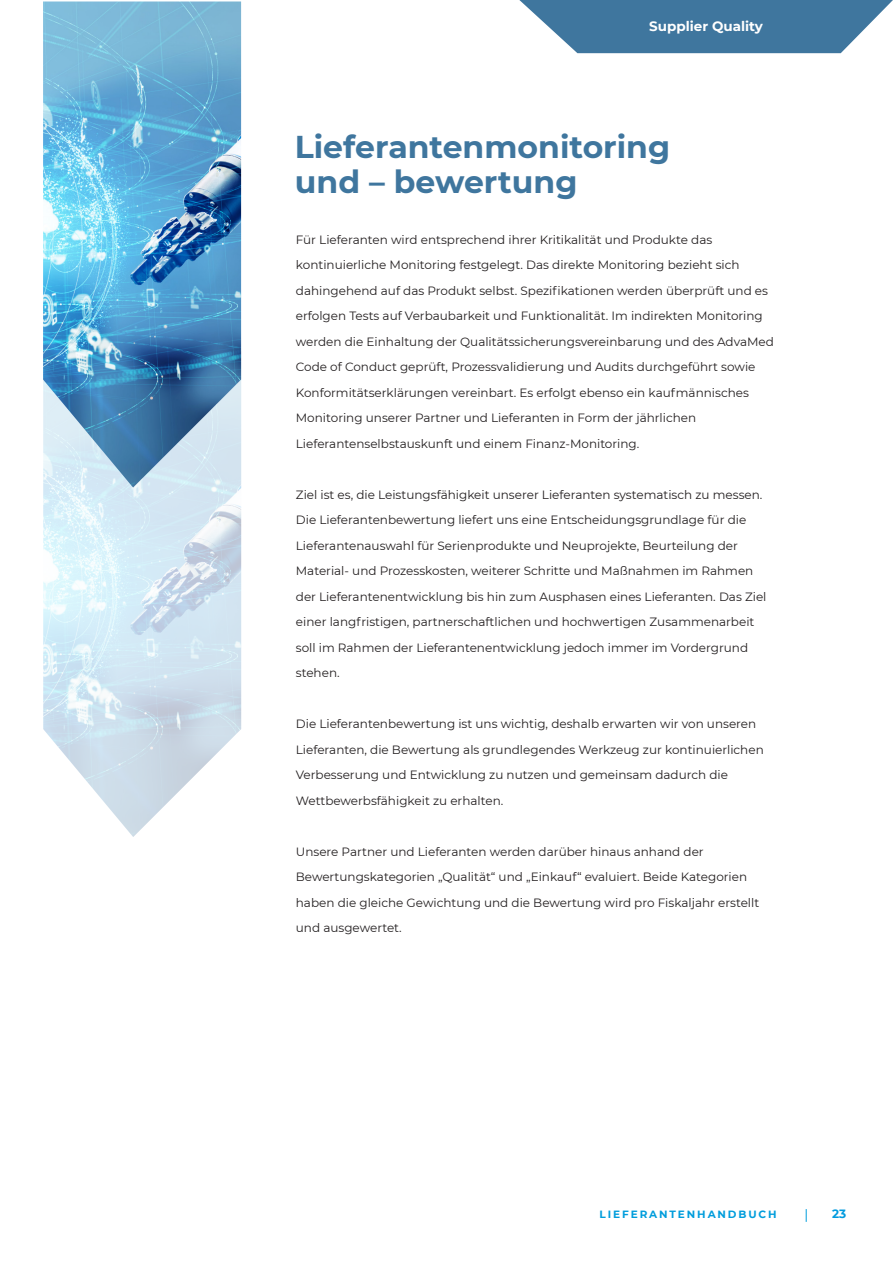
<style>
.page{position:relative;width:893px;height:1263px;background:#fff}
.page>*{position:absolute;margin:0;border:0;box-sizing:border-box;transform-origin:0 0}
.t1{font:700 31.5px "Montserrat";color:#3f769e}
.t2{font:700 13.5px "Montserrat";color:#fff}
.t3{font:12px/25.5px "Montserrat";color:#231f20}
.t4{font:700 12px "Montserrat";color:#009bdf}
.t5{font:700 10.5px "Montserrat";letter-spacing:.18em;color:#009ddc}
</style>
<div class="page">
<svg style="left:806px;top:1209px;width:1px;height:13px"></svg>
<img style="left:43px;top:488px;width:198px;height:349px">
<img style="left:43px;top:2px;width:198px;height:486px">
<svg style="left:519px;top:0;width:374px;height:53px"></svg>
<p class="t2" style="left:649px;top:16px;width:115px">Supplier Quality</p>
<p class="t1" style="left:295px;top:124px;width:377px">Lieferantenmonitoring</p>
<p class="t1" style="left:295px;top:159px;width:284px">und – bewertung</p>
<p class="t3" style="left:296px;top:226px;width:418px">Für Lieferanten wird entsprechend ihrer Kritikalität und Produkte das</p>
<p class="t3" style="left:296px;top:252px;width:480px">kontinuierliche Monitoring festgelegt. Das direkte Monitoring bezieht sich dahingehend auf das Produkt selbst. Spezifikationen werden überprüft und es erfolgen Tests auf Verbaubarkeit und Funktionalität. Im indirekten Monitoring werden die Einhaltung der Qualitätssicherungsvereinbarung und des AdvaMed Code of Conduct geprüft, Prozessvalidierung und Audits durchgeführt sowie Konformitätserklärungen vereinbart. Es erfolgt ebenso ein kaufmännisches Monitoring unserer Partner und Lieferanten in Form der jährlichen</p>
<p class="t3" style="left:296px;top:430px;width:345px">Lieferantenselbstauskunft und einem Finanz-Monitoring.</p>
<p class="t3" style="left:296px;top:481px;width:468px">Ziel ist es, die Leistungsfähigkeit unserer Lieferanten systematisch zu messen.<br>Die Lieferantenbewertung liefert uns eine Entscheidungsgrundlage für die</p>
<p class="t3" style="left:296px;top:532px;width:444px">Lieferantenauswahl für Serienprodukte und Neuprojekte, Beurteilung der</p>
<p class="t3" style="left:296px;top:558px;width:472px">Material- und Prozesskosten, weiterer Schritte und Maßnahmen im Rahmen der Lieferantenentwicklung bis hin zum Ausphasen eines Lieferanten. Das Ziel einer langfristigen, partnerschaftlichen und hochwertigen Zusammenarbeit soll im Rahmen der Lieferantenentwicklung jedoch immer im Vordergrund stehen.</p>
<p class="t3" style="left:296px;top:711px;width:469px">Die Lieferantenbewertung ist uns wichtig, deshalb erwarten wir von unseren<br>Lieferanten, die Bewertung als grundlegendes Werkzeug zur kontinuierlichen<br>Verbesserung und Entwicklung zu nutzen und gemeinsam dadurch die</p>
<p class="t3" style="left:296px;top:787px;width:209px">Wettbewerbsfähigkeit zu erhalten.</p>
<p class="t3" style="left:296px;top:838px;width:409px">Unsere Partner und Lieferanten werden darüber hinaus anhand der</p>
<p class="t3" style="left:296px;top:864px;width:465px">Bewertungskategorien „Qualität“ und „Einkauf“ evaluiert. Beide Kategorien haben die gleiche Gewichtung und die Bewertung wird pro Fiskaljahr erstellt und ausgewertet.</p>
<p class="t5" style="left:600px;top:1206px;width:179px">LIEFERANTENHANDBUCH</p>
<p class="t4" style="left:832px;top:1205px;width:16px">23</p>
</div>
